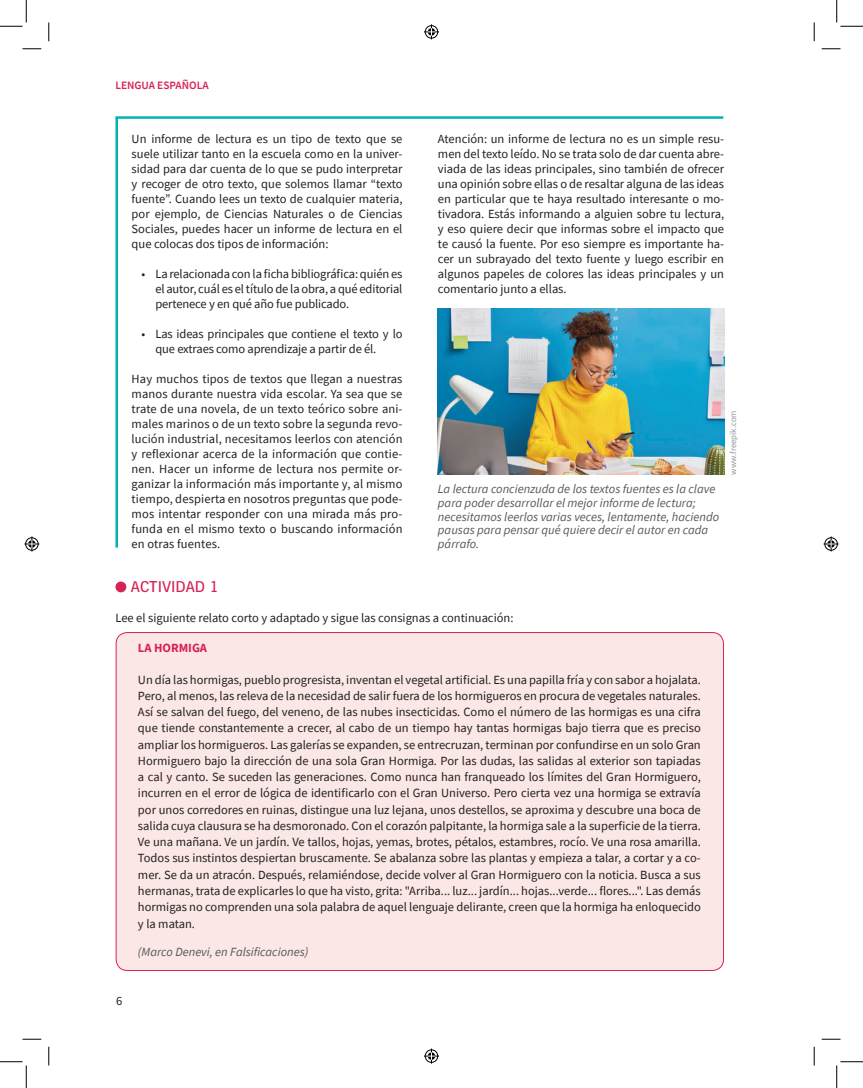
<style>
.page{position:relative;width:863px;height:1088px;background:#fff}
.page>*{position:absolute;margin:0;border:0;box-sizing:border-box;transform-origin:0 0}
.t1{font:15px "Alergia";color:#d62254}
.t2{font:12.5px/15px "Source Sans Pro";color:#231f20;text-align:justify}
.t3{font:italic 12.5px/13.8px "Source Sans Pro";color:#57585a}
.t4{font:700 12.5px "Source Sans Pro";color:#d62254}
.t5{font:600 11.25px "Source Sans Pro";color:#d62254}
.t6{font:8.75px "Source Sans Pro";color:#939598}
</style>
<div class="page">
<div style="left:116px;top:632px;width:607px;height:338px;background:#fae7e6;border-radius:11px"></div>
<img style="left:438px;top:308px;width:286px;height:166px">
<hr style="left:115px;top:116px;width:608px;height:3px;background:#00b3b4">
<hr style="left:115px;top:118px;width:3px;height:429px;background:#00b3b4">
<div style="left:115px;top:581px;width:11px;height:11px;background:#d62254;border-radius:50%"></div>
<svg style="left:22px;top:48px;width:19px;height:2px"></svg>
<svg style="left:821px;top:48px;width:19px;height:2px"></svg>
<svg style="left:22px;top:1038px;width:19px;height:2px"></svg>
<svg style="left:821px;top:1038px;width:19px;height:2px"></svg>
<svg style="left:48px;top:22px;width:2px;height:19px"></svg>
<svg style="left:48px;top:1046px;width:2px;height:19px"></svg>
<svg style="left:813px;top:22px;width:2px;height:19px"></svg>
<svg style="left:813px;top:1046px;width:2px;height:19px"></svg>
<svg style="left:0;top:0;width:27px;height:27px"></svg>
<svg style="left:0;top:1061px;width:27px;height:27px"></svg>
<svg style="left:836px;top:0;width:26px;height:27px"></svg>
<svg style="left:836px;top:1061px;width:26px;height:27px"></svg>
<svg style="left:424px;top:24px;width:15px;height:15px"></svg>
<svg style="left:424px;top:1048px;width:15px;height:15px"></svg>
<svg style="left:24px;top:536px;width:15px;height:15px"></svg>
<svg style="left:823px;top:536px;width:15px;height:15px"></svg>
<p class="t5" style="left:115px;top:78px;width:95px">LENGUA ESPAÑOLA</p>
<p class="t2" style="left:132px;top:131px;width:272px">Un informe de lectura es un tipo de texto que se suele utilizar tanto en la escuela como en la univer&shy;sidad para dar cuenta de lo que se pudo interpretar y recoger de otro texto, que solemos llamar “texto fuente”. Cuando lees un texto de cualquier materia, por ejemplo, de Ciencias Naturales o de Ciencias Sociales, puedes hacer un informe de lectura en el que colocas dos tipos de información:</p>
<p class="t2" style="left:155px;top:266px;width:248px;text-indent:-14px">• La relacionada con la ficha bibliográfica: quién es el autor, cuál es el título de la obra, a qué editorial pertenece y en qué año fue publicado.</p>
<p class="t2" style="left:155px;top:326px;width:248px;text-indent:-14px">• Las ideas principales que contiene el texto y lo que extraes como aprendizaje a partir de él.</p>
<p class="t2" style="left:132px;top:371px;width:272px">Hay muchos tipos de textos que llegan a nuestras manos durante nuestra vida escolar. Ya sea que se trate de una novela, de un texto teórico sobre ani&shy;males marinos o de un texto sobre la segunda revo&shy;lución industrial, necesitamos leerlos con atención y reflexionar acerca de la información que contie&shy;nen. Hacer un informe de lectura nos permite or&shy;ganizar la información más importante y, al mismo tiempo, despierta en nosotros preguntas que pode&shy;mos intentar responder con una mirada más pro&shy;funda en el mismo texto o buscando información en otras fuentes.</p>
<p class="t2" style="left:438px;top:131px;width:288px">Atención: un informe de lectura no es un simple resu&shy;men del texto leído. No se trata solo de dar cuenta abre&shy;viada de las ideas principales, sino también de ofrecer una opinión sobre ellas o de resaltar alguna de las ideas en particular que te haya resultado interesante o mo&shy;tivadora. Estás informando a alguien sobre tu lectura, y eso quiere decir que informas sobre el impacto que te causó la fuente. Por eso siempre es importante ha&shy;cer un subrayado del texto fuente y luego escribir en algunos papeles de colores las ideas principales y un comentario junto a ellas.</p>
<p class="t3" style="left:438px;top:482px;width:283px">La lectura concienzuda de los textos fuentes es la clave para poder desarrollar el mejor informe de lectura; necesitamos leerlos varias veces, lentamente, haciendo pausas para pensar qué quiere decir el autor en cada párrafo.</p>
<p class="t6" style="left:727px;top:474px;width:66px;rotate:-90deg">www.freepik.com</p>
<p class="t1" style="left:131px;top:578px;width:89px">ACTIVIDAD 1</p>
<p class="t2" style="left:115px;top:610px;width:399px">Lee el siguiente relato corto y adaptado y sigue las consignas a continuación:</p>
<p class="t4" style="left:138px;top:639px;width:71px">LA HORMIGA</p>
<p class="t2" style="left:138px;top:671px;width:564px;line-height:16.2px">Un día las hormigas, pueblo progresista, inventan el vegetal artificial. Es una papilla fría y con sabor a hojalata.<br>Pero, al menos, las releva de la necesidad de salir fuera de los hormigueros en procura de vegetales naturales.<br>Así se salvan del fuego, del veneno, de las nubes insecticidas. Como el número de las hormigas es una cifra que tiende constantemente a crecer, al cabo de un tiempo hay tantas hormigas bajo tierra que es preciso ampliar los hormigueros. Las galerías se expanden, se entrecruzan, terminan por confundirse en un solo Gran Hormiguero bajo la dirección de una sola Gran Hormiga. Por las dudas, las salidas al exterior son tapiadas a cal y canto. Se suceden las generaciones. Como nunca han franqueado los límites del Gran Hormiguero, incurren en el error de lógica de identificarlo con el Gran Universo. Pero cierta vez una hormiga se extravía por unos corredores en ruinas, distingue una luz lejana, unos destellos, se aproxima y descubre una boca de salida cuya clausura se ha desmoronado. Con el corazón palpitante, la hormiga sale a la superficie de la tierra.<br>Ve una mañana. Ve un jardín. Ve tallos, hojas, yemas, brotes, pétalos, estambres, rocío. Ve una rosa amarilla.<br>Todos sus instintos despiertan bruscamente. Se abalanza sobre las plantas y empieza a talar, a cortar y a co&shy;mer. Se da un atracón. Después, relamiéndose, decide volver al Gran Hormiguero con la noticia. Busca a sus hermanas, trata de explicarles lo que ha visto, grita: "Arriba... luz... jardín... hojas...verde... flores...". Las demás hormigas no comprenden una sola palabra de aquel lenguaje delirante, creen que la hormiga ha enloquecido y la matan.</p>
<p class="t3" style="left:138px;top:945px;width:172px">(Marco Denevi, en Falsificaciones)</p>
<p class="t2" style="left:116px;top:993px;width:8px">6</p>
</div>
